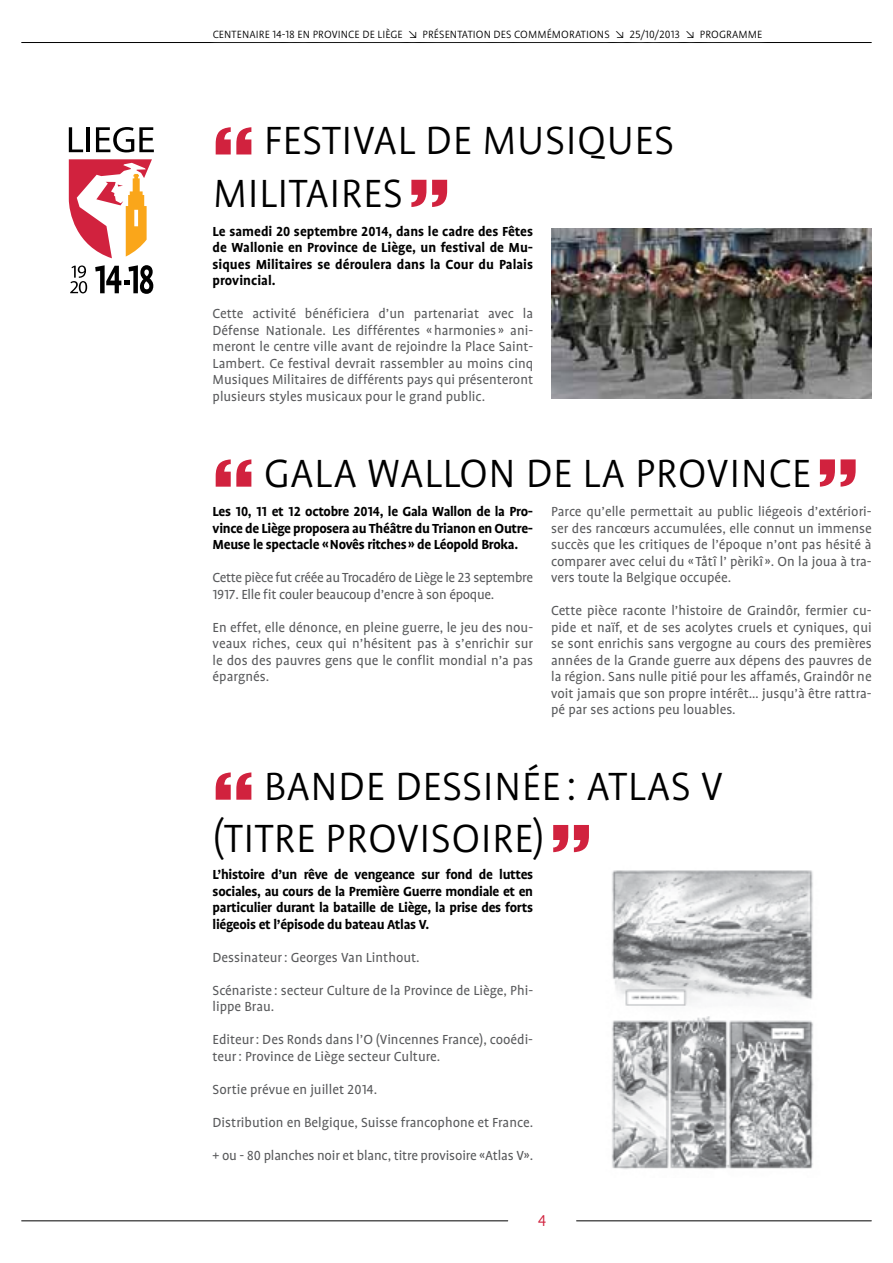
<style>
.page{position:relative;width:893px;height:1263px;background:#fff}
.page>*{position:absolute;margin:0;border:0;box-sizing:border-box;transform-origin:0 0}
.t1{font:300 45px/52.5px "Profile OT";letter-spacing:.01em;color:#000}
.t2{font:300 18px "Profile OT";color:#d1223e}
.t3{font:15px/16.5px "Profile OT";color:#58595b;text-align:justify}
.t4{font:700 15px/16.5px "Profile OT";letter-spacing:-.02em;color:#000;text-align:justify}
.t5{font:15px/16.5px "Profile OT";letter-spacing:-.02em;color:#58595b}
.t6{font:300 12px "Profile OT";letter-spacing:.01em;color:#000}
</style>
<div class="page">
<hr style="left:577px;top:1220px;width:294px;height:1px;background:#000">
<hr style="left:22px;top:42px;width:849px;height:1px;background:#000">
<svg style="left:69px;top:159px;width:83px;height:99px"></svg>
<svg style="left:69px;top:127px;width:14px;height:25px"></svg>
<hr style="left:87px;top:127px;width:3px;height:25px;background:#000">
<svg style="left:96px;top:127px;width:58px;height:25px"></svg>
<svg style="left:70px;top:265px;width:17px;height:28px"></svg>
<svg style="left:95px;top:265px;width:58px;height:29px"></svg>
<hr style="left:22px;top:1220px;width:486px;height:1px;background:#000">
<div style="left:206px;top:21px;width:563px;height:26px;background:#fff"></div>
<img style="left:551px;top:228px;width:321px;height:170px">
<img style="left:611px;top:870px;width:203px;height:299px">
<p class="t6" style="left:213px;top:27px;width:551px">CENTENAIRE 14-18 EN PROVINCE DE LI ÈGE ↘ PRÉSENTATION DES COMMÉMORATIONS ↘ 25/10/2013 ↘ PROG RAMME</p>
<h1 class="t1" style="left:213px;top:115px;width:463px;text-indent:51px">FESTIVAL DE MUSIQUES<br>MILITAIRES</h1>
<p class="t4" style="left:213px;top:223px;width:322px">Le samedi 20 septembre 2014, dans le cadre des Fêtes de Wallonie en Province de Liège, un festival de Mu&shy;siques Militaires se déroulera dans la Cour du Palais provincial.</p>
<p class="t3" style="left:213px;top:305px;width:322px">Cette activité bénéficiera d’un partenariat avec la Défense Nationale. Les différentes «harmonies» ani&shy;meront le centre ville avant de rejoindre la Place Saint-Lambert. Ce festival devrait rassembler au moins cinq Musiques Militaires de différents pays qui présenteront plusieurs styles musicaux pour le grand public.</p>
<h1 class="t1" style="left:264px;top:447px;width:549px">GALA WALLON DE LA PROVINCE</h1>
<p class="t4" style="left:213px;top:503px;width:322px">Les 10, 11 et 12 octobre 2014, le Gala Wallon de la Pro&shy;vince de Liège proposera au Théâtre du Trianon en Outre-Meuse le spectacle «Novês ritches» de Léopold Broka.</p>
<p class="t5" style="left:213px;top:569px;width:322px">Cette pièce fut créée au Trocadéro de Liège le 23 septembre<br>1917. Elle fit couler beaucoup d’encre à son époque.</p>
<p class="t3" style="left:213px;top:619px;width:322px">En effet, elle dénonce, en pleine guerre, le jeu des nou&shy;veaux riches, ceux qui n’hésitent pas à s’enrichir sur le dos des pauvres gens que le conflit mondial n’a pas épargnés.</p>
<p class="t3" style="left:551px;top:503px;width:322px">Parce qu’elle permettait au public liégeois d’extériori&shy;ser des rancœurs accumulées, elle connut un immense succès que les critiques de l’époque n’ont pas hésité à comparer avec celui du « Tåtî l’ pèrikî». On la joua à tra&shy;vers toute la Belgique occupée.</p>
<p class="t3" style="left:551px;top:602px;width:322px">Cette pièce raconte l’histoire de Graindôr, fermier cu&shy;pide et naïf, et de ses acolytes cruels et cyniques, qui se sont enrichis sans vergogne au cours des premières années de la Grande guerre aux dépens des pauvres de la région. Sans nulle pitié pour les affamés, Graindôr ne voit jamais que son propre intérêt… jusqu’à être rattra&shy;pé par ses actions peu louables.</p>
<h1 class="t1" style="left:264px;top:760px;width:177px">BAN DE DESSINÉE</h1>
<h1 class="t1" style="left:567px;top:760px;width:42px">: ATLAS</h1>
<h1 class="t1" style="left:701px;top:760px;width:24px">V</h1>
<h1 class="t1" style="left:213px;top:813px;width:334px">(TITRE PROVISOIRE)</h1>
<p class="t4" style="left:213px;top:866px;width:322px">L’histoire d’un rêve de vengeance sur fond de luttes sociales, au cours de la Première Guerre mondiale et en particulier durant la bataille de Liège, la prise des forts liégeois et l’épisode du bateau Atlas V.</p>
<p class="t3" style="left:213px;top:949px;width:209px">Dessinateur: Georges Van Linthout.</p>
<p class="t3" style="left:213px;top:982px;width:322px">Scénariste : secteur Culture de la Province de Liège, Phi&shy;lippe Brau.</p>
<p class="t3" style="left:213px;top:1031px;width:322px">Editeur: Des Ronds dans l’O (Vincennes France), cooédi&shy;teur: Province de Liège secteur Culture.</p>
<p class="t3" style="left:213px;top:1081px;width:166px">Sortie prévue en juillet 2014.</p>
<p class="t3" style="left:213px;top:1114px;width:322px">Distribution en Belgique, Suisse francophone et France.</p>
<p class="t3" style="left:213px;top:1147px;width:322px">+ ou - 80 planches noir et blanc, titre provisoire «Atlas V».</p>
<p class="t2" style="left:538px;top:1210px;width:10px">4</p>
</div>
